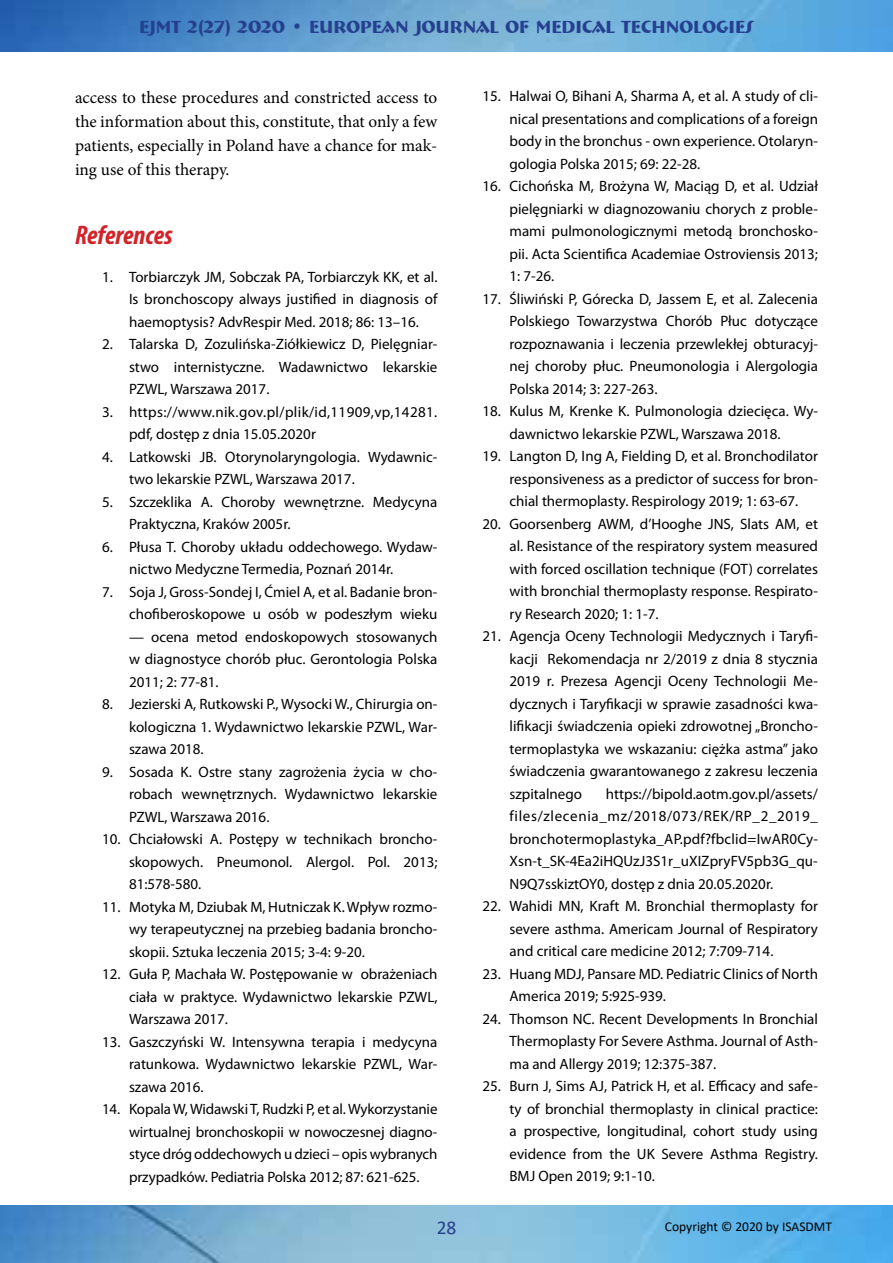
<style>
.page{position:relative;width:893px;height:1263px;background:#fff}
.page>*{position:absolute;margin:0;border:0;box-sizing:border-box;transform-origin:0 0}
.t1{font:italic 700 condensed 27px "Myriad Pro";color:#d2232a}
.t2{font:19.5px "Calibri";color:#25408f}
.t3{font:700 18px "Bremen BT";color:#25408f}
.t4{font:17.25px/24px "Minion Pro";letter-spacing:-.005em;color:#000;text-align:justify}
.t5{font:15px/22.5px "Myriad Pro";color:#000;text-align:justify}
.t6{font:15px/22.5px "Myriad Pro";letter-spacing:.025em;color:#000}
.t7{font:13.5px "Calibri";color:#000}
</style>
<div class="page">
<img style="left:0;top:0;width:893px;height:52px">
<img style="left:0;top:1205px;width:893px;height:58px">
<p class="t3" style="left:139px;top:15px;width:616px">EJMT 2(27) 2020 • EUROPEAN JOURNAL OF MEDICAL TECHNOLOGIES</p>
<p class="t4" style="left:75px;top:86px;width:364px">access to these procedures and constricted access to the information about this, constitute, that only a few patients, especially in Poland have a chance for mak&shy;ing use of this therapy.</p>
<h1 class="t1" style="left:75px;top:218px;width:99px">References</h1>
<p class="t5" style="left:129px;top:265px;width:310px;text-indent:-27px">1. Torbiarczyk JM, Sobczak PA, Torbiarczyk KK, et al.<br>Is bronchoscopy always justified in diagnosis of haemoptysis? AdvRespir Med. 2018; 86: 13–16.</p>
<p class="t5" style="left:129px;top:332px;width:310px;text-indent:-27px">2. Talarska D, Zozulińska-Ziółkiewicz D, Pielęgniar&shy;stwo internistyczne. Wadawnictwo lekarskie PZWL, Warszawa 2017.</p>
<p class="t6" style="left:129px;top:400px;width:310px;text-indent:-27px">3. https://www.nik.gov.pl/plik/id,11909,vp,14281. pdf, dostęp z dnia 15.05.2020r</p>
<p class="t5" style="left:129px;top:445px;width:310px;text-indent:-27px">4. Latkowski JB. Otorynolaryngologia. Wydawnic&shy;two lekarskie PZWL, Warszawa 2017.</p>
<p class="t5" style="left:129px;top:490px;width:310px;text-indent:-27px">5. Szczeklika A. Choroby wewnętrzne. Medycyna<br>Praktyczna, Kraków 2005r.</p>
<p class="t5" style="left:129px;top:535px;width:310px;text-indent:-27px">6. Płusa T. Choroby układu oddechowego. Wydaw&shy;nictwo Medyczne Termedia, Poznań 2014r.</p>
<p class="t5" style="left:102px;top:580px;width:337px;text-align:right">7. Soja J, Gross-Sondej I, Ćmiel A, et al. Badanie bron&shy;chofiberoskopowe u osób w podeszłym wieku</p>
<p class="t5" style="left:129px;top:625px;width:310px">— ocena metod endoskopowych stosowanych w diagnostyce chorób płuc. Gerontologia Polska 2011; 2: 77-81.</p>
<p class="t5" style="left:129px;top:692px;width:310px;text-indent:-27px">8. Jezierski A, Rutkowski P., Wysocki W., Chirurgia on&shy;kologiczna 1. Wydawnictwo lekarskie PZWL, War&shy;szawa 2018.</p>
<p class="t5" style="left:129px;top:760px;width:310px;text-indent:-27px">9. Sosada K. Ostre stany zagrożenia życia w cho&shy;robach wewnętrznych. Wydawnictwo lekarskie PZWL, Warszawa 2016.</p>
<p class="t5" style="left:129px;top:827px;width:310px;text-indent:-27px">10. Chciałowski A. Postępy w technikach broncho&shy;skopowych. Pneumonol. Alergol. Pol. 2013; 81:578-580.</p>
<p class="t5" style="left:129px;top:895px;width:310px;text-indent:-27px">11. Motyka M, Dziubak M, Hutniczak K. Wpływ rozmo&shy;wy terapeutycznej na przebieg badania broncho&shy;skopii. Sztuka leczenia 2015; 3-4: 9-20.</p>
<p class="t5" style="left:129px;top:962px;width:310px;text-indent:-27px">12. Guła P, Machała W. Postępowanie w obrażeniach ciała w praktyce. Wydawnictwo lekarskie PZWL, Warszawa 2017.</p>
<p class="t5" style="left:129px;top:1030px;width:310px;text-indent:-27px">13. Gaszczyński W. Intensywna terapia i medycyna ratunkowa. Wydawnictwo lekarskie PZWL, War&shy;szawa 2016.</p>
<p class="t5" style="left:129px;top:1097px;width:310px;text-indent:-27px">14. Kopala W, Widawski T, Rudzki P, et al. Wykorzystanie wirtualnej bronchoskopii w nowoczesnej diagno&shy;styce dróg oddechowych u dzieci – opis wybranych przypadków. Pediatria Polska 2012; 87: 621-625.</p>
<p class="t5" style="left:509px;top:85px;width:310px;text-indent:-27px">15. Halwai O, Bihani A, Sharma A, et al. A study of cli&shy;nical presentations and complications of a foreign body in the bronchus - own experience. Otolaryn&shy;gologia Polska 2015; 69: 22-28.</p>
<p class="t5" style="left:509px;top:175px;width:310px;text-indent:-27px">16. Cichońska M, Brożyna W, Maciąg D, et al. Udział pielęgniarki w diagnozowaniu chorych z proble&shy;mami pulmonologicznymi metodą bronchosko&shy;pii. Acta Scientifica Academiae Ostroviensis 2013; 1: 7-26.</p>
<p class="t5" style="left:509px;top:287px;width:310px;text-indent:-27px">17. Śliwiński P, Górecka D, Jassem E, et al. Zalecenia Polskiego Towarzystwa Chorób Płuc dotyczące rozpoznawania i leczenia przewlekłej obturacyj&shy;nej choroby płuc. Pneumonologia i Alergologia Polska 2014; 3: 227-263.</p>
<p class="t5" style="left:509px;top:400px;width:310px;text-indent:-27px">18. Kulus M, Krenke K. Pulmonologia dziecięca. Wy&shy;dawnictwo lekarskie PZWL, Warszawa 2018.</p>
<p class="t5" style="left:509px;top:445px;width:310px;text-indent:-27px">19. Langton D, Ing A, Fielding D, et al. Bronchodilator responsiveness as a predictor of success for bron&shy;chial thermoplasty. Respirology 2019; 1: 63-67.</p>
<p class="t5" style="left:509px;top:512px;width:310px;text-indent:-27px">20. Goorsenberg AWM, d’Hooghe JNS, Slats AM, et al. Resistance of the respiratory system measured with forced oscillation technique (FOT) correlates with bronchial thermoplasty response. Respirato&shy;ry Research 2020; 1: 1-7.</p>
<p class="t5" style="left:509px;top:625px;width:310px;text-indent:-27px">21. Agencja Oceny Technologii Medycznych i Taryfi&shy;kacji Rekomendacja nr 2/2019 z dnia 8 stycznia 2019 r. Prezesa Agencji Oceny Technologii Me&shy;dycznych i Taryfikacji w sprawie zasadności kwa&shy;lifikacji świadczenia opieki zdrowotnej „Broncho&shy;termoplastyka we wskazaniu: ciężka astma” jako świadczenia gwarantowanego z zakresu leczenia szpitalnego</p>
<p class="t5" style="left:509px;top:782px;width:310px;text-indent:96px">https://bipold.aotm.gov.pl/assets/ files/zlecenia_mz/2018/073/REK/RP_2_2019_ bronchotermoplastyka_AP.pdf?fbclid=IwAR0Cy-Xsn-t_SK-4Ea2iHQUzJ3S1r_uXIZpryFV5pb3G_qu-N9Q7sskiztOY0, dostęp z dnia 20.05.2020r.</p>
<p class="t5" style="left:509px;top:895px;width:310px;text-indent:-27px">22. Wahidi MN, Kraft M. Bronchial thermoplasty for severe asthma. Americam Journal of Respiratory and critical care medicine 2012; 7:709-714.</p>
<p class="t5" style="left:509px;top:962px;width:310px;text-indent:-27px">23. Huang MDJ, Pansare MD. Pediatric Clinics of North<br>America 2019; 5:925-939.</p>
<p class="t5" style="left:509px;top:1007px;width:310px;text-indent:-27px">24. Thomson NC. Recent Developments In Bronchial Thermoplasty For Severe Asthma. Journal of Asth&shy;ma and Allergy 2019; 12:375-387.</p>
<p class="t5" style="left:509px;top:1075px;width:310px;text-indent:-27px">25. Burn J, Sims AJ, Patrick H, et al. Efficacy and safe&shy;ty of bronchial thermoplasty in clinical practice: a prospective, longitudinal, cohort study using evidence from the UK Severe Asthma Registry.<br>BMJ Open 2019; 9:1-10.</p>
<h2 class="t2" style="left:437px;top:1214px;width:21px">28</h2>
<p class="t7" style="left:665px;top:1217px;width:169px">Copyright © 2020 by ISASDMT</p>
</div>
